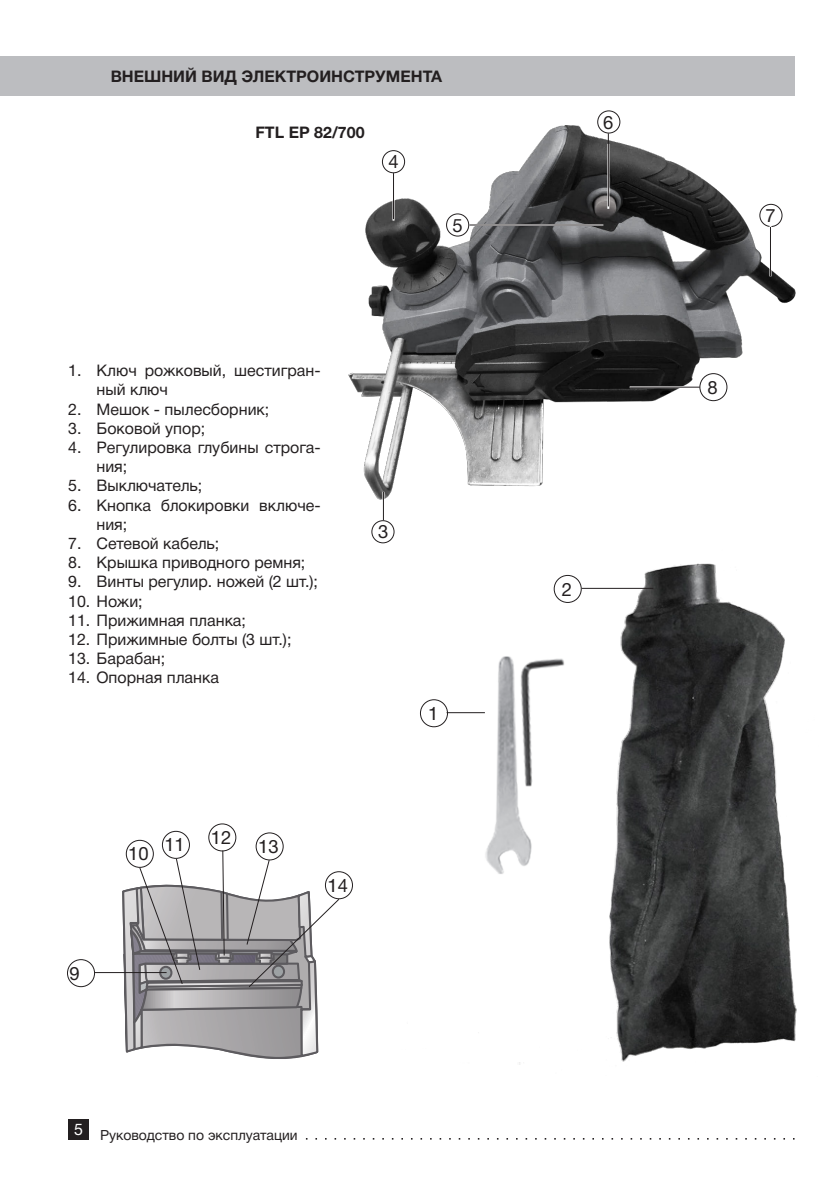
<style>
.page{position:relative;width:840px;height:1191px;background:#fff}
.page>*{position:absolute;margin:0;border:0;box-sizing:border-box;transform-origin:0 0}
.t1{font:18.4px "Helvetica Neue Cyr";color:#231f20}
.t2{font:16px/19.2px "Helvetica Neue Cyr";color:#231f20}
.t3{font:700 16px "Helvetica Neue Cyr";color:#231f20}
.t4{font:16px "Helvetica Neue Cyr";color:#fff}
.t5{font:14px "Helvetica Neue Cyr";color:#231f20}
</style>
<div class="page">
<svg style="left:306px;top:1138px;width:488px;height:1px"></svg>
<div style="left:68px;top:1119px;width:21px;height:20px;background:#231f20"></div>
<div style="left:325px;top:871px;width:28px;height:28px;border:1px solid #231f20;border-radius:50%"></div>
<div style="left:597px;top:110px;width:23px;height:23px;border:1px solid #231f20;border-radius:50%"></div>
<hr style="left:95px;top:972px;width:71px;height:1px;background:#231f20">
<svg style="left:121px;top:849px;width:219px;height:210px"></svg>
<div style="left:0;top:57px;width:794px;height:39px;background:#bcbdc0"></div>
<img style="left:348px;top:111px;width:448px;height:389px">
<div style="left:699px;top:373px;width:28px;height:28px;border:1px solid #231f20;border-radius:50%"></div>
<div style="left:67px;top:959px;width:28px;height:28px;border:1px solid #231f20;border-radius:50%"></div>
<img style="left:519px;top:563px;width:278px;height:502px">
<hr style="left:581px;top:588px;width:72px;height:1px;background:#231f20">
<div style="left:553px;top:575px;width:28px;height:28px;border:1px solid #231f20;border-radius:50%"></div>
<div style="left:126px;top:840px;width:28px;height:27px;border:1px solid #231f20;border-radius:50%"></div>
<div style="left:162px;top:831px;width:28px;height:28px;border:1px solid #231f20;border-radius:50%"></div>
<div style="left:208px;top:823px;width:28px;height:28px;border:1px solid #231f20;border-radius:50%"></div>
<div style="left:255px;top:832px;width:28px;height:28px;border:1px solid #231f20;border-radius:50%"></div>
<div style="left:446px;top:213px;width:23px;height:23px;border:1px solid #231f20;border-radius:50%"></div>
<div style="left:382px;top:150px;width:23px;height:23px;border:1px solid #231f20;border-radius:50%"></div>
<hr style="left:392px;top:174px;width:2px;height:47px;background:#fff">
<hr style="left:607px;top:144px;width:2px;height:65px;background:#fff">
<hr style="left:769px;top:226px;width:2px;height:50px;background:#fff">
<hr style="left:469px;top:224px;width:134px;height:2px;background:#fff">
<hr style="left:629px;top:386px;width:58px;height:2px;background:#fff">
<hr style="left:393px;top:173px;width:1px;height:46px;background:#231f20">
<hr style="left:469px;top:224px;width:134px;height:1px;background:#231f20">
<hr style="left:607px;top:133px;width:1px;height:73px;background:#231f20">
<hr style="left:629px;top:387px;width:70px;height:1px;background:#231f20">
<hr style="left:769px;top:227px;width:1px;height:49px;background:#231f20">
<hr style="left:382px;top:492px;width:2px;height:29px;background:#fff">
<div style="left:371px;top:520px;width:23px;height:23px;border:1px solid #231f20;border-radius:50%"></div>
<svg style="left:383px;top:492px;width:1px;height:28px"></svg>
<div style="left:356px;top:630px;width:250px;height:353px;background:#fff"></div>
<img style="left:453px;top:656px;width:112px;height:218px">
<hr style="left:446px;top:712px;width:38px;height:1px;background:#231f20">
<div style="left:420px;top:699px;width:27px;height:28px;border:1px solid #231f20;border-radius:50%"></div>
<p class="t3" style="left:111px;top:68px;width:333px">ВНЕШНИЙ ВИД ЭЛЕКТРОИНСТРУМЕНТА</p>
<p class="t3" style="left:255px;top:123px;width:111px">FTL EP 82/700</p>
<p class="t1" style="left:388px;top:152px;width:12px">4</p>
<p class="t1" style="left:452px;top:215px;width:12px">5</p>
<p class="t2" style="left:96px;top:361px;width:225px;text-indent:-28px">1. Ключ рожковый, шестигран&shy;ный ключ</p>
<p class="t2" style="left:68px;top:399px;width:203px">2. Мешок - пылесборник;</p>
<p class="t2" style="left:68px;top:418px;width:139px">3. Боковой упор;</p>
<p class="t2" style="left:96px;top:438px;width:225px;text-indent:-28px">4. Регулировка глубины строга&shy;ния;</p>
<p class="t2" style="left:68px;top:476px;width:136px">5. Выключатель;</p>
<p class="t2" style="left:96px;top:495px;width:225px;text-indent:-28px">6. Кнопка блокировки включе&shy;ния;</p>
<p class="t2" style="left:68px;top:534px;width:153px">7. Сетевой кабель;</p>
<p class="t2" style="left:68px;top:553px;width:239px">8. Крышка приводного ремня;</p>
<p class="t2" style="left:68px;top:572px;width:251px">9. Винты регулир. ножей (2 шт.);</p>
<p class="t2" style="left:68px;top:591px;width:76px">10. Ножи;</p>
<p class="t2" style="left:68px;top:610px;width:179px">11. Прижимная планка;</p>
<p class="t2" style="left:68px;top:630px;width:225px">12. Прижимные болты (3 шт.);</p>
<p class="t2" style="left:68px;top:649px;width:99px">13. Барабан;</p>
<p class="t2" style="left:68px;top:668px;width:152px">14. Опорная планка</p>
<p class="t1" style="left:378px;top:522px;width:12px">3</p>
<p class="t1" style="left:428px;top:703px;width:12px">1</p>
<p class="t1" style="left:69px;top:963px;width:12px">9</p>
<p class="t1" style="left:128px;top:844px;width:22px">10</p>
<p class="t1" style="left:164px;top:835px;width:22px">11</p>
<p class="t1" style="left:211px;top:827px;width:22px">12</p>
<p class="t1" style="left:258px;top:836px;width:22px">13</p>
<p class="t1" style="left:327px;top:875px;width:22px">14</p>
<p class="t4" style="left:74px;top:1120px;width:10px">5</p>
<p class="t5" style="left:100px;top:1127px;width:199px">Руководство по эксплуатации</p>
<p class="t1" style="left:603px;top:112px;width:12px">6</p>
<p class="t1" style="left:561px;top:579px;width:12px">2</p>
<p class="t1" style="left:765px;top:206px;width:12px">7</p>
<p class="t1" style="left:707px;top:377px;width:12px">8</p>
</div>
